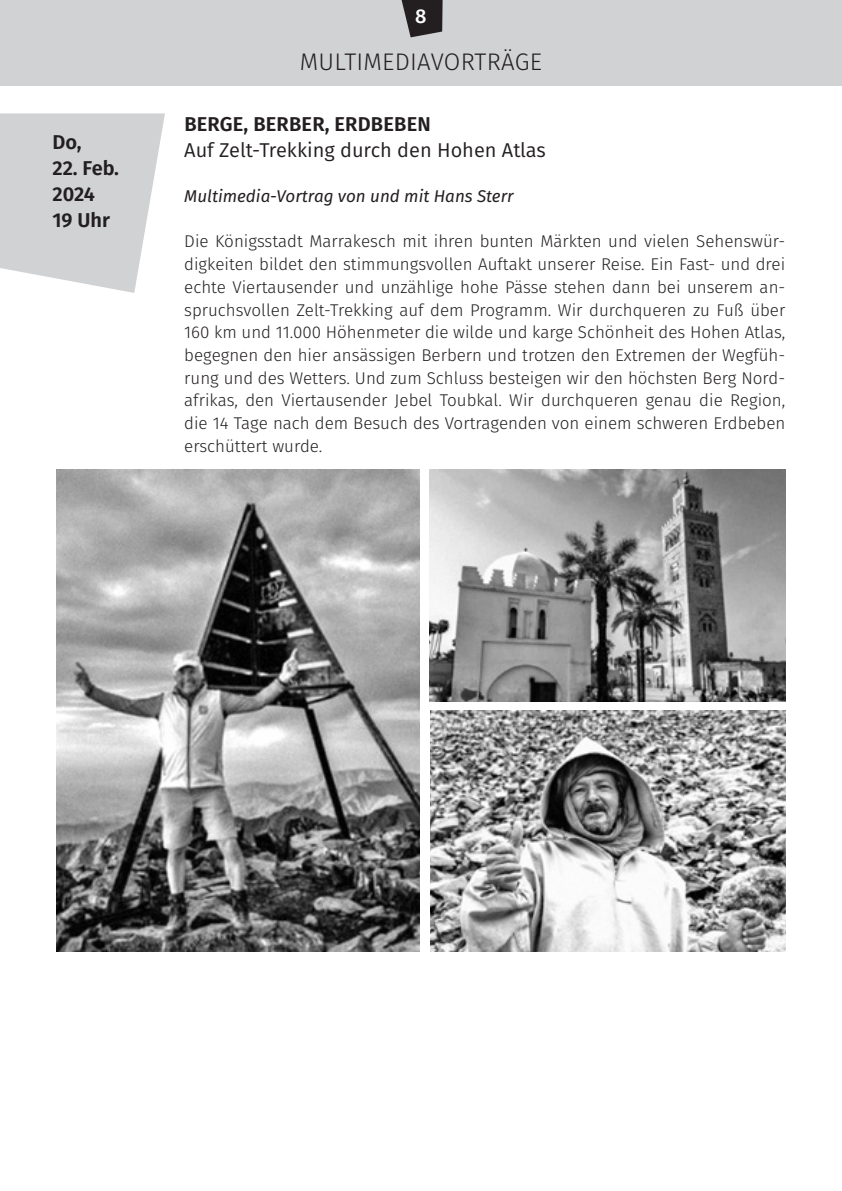
<style>
.page{position:relative;width:842px;height:1191px;background:#fff}
.page>*{position:absolute;margin:0;border:0;box-sizing:border-box;transform-origin:0 0}
.t1{font:300 24px "Fira Sans";letter-spacing:.01em;color:#231f20}
.t2{font:600 20px/26px "Fira Sans";letter-spacing:.01em;color:#231f20}
.t3{font:20px "Fira Sans";color:#231f20}
.t4{font:500 20px "Fira Sans";color:#fff}
.t5{font:300 17px/22.6px "Fira Sans";color:#231f20;text-align:justify}
.t6{font:italic 17px "Fira Sans";color:#231f20}
</style>
<div class="page">
<div style="left:0;top:0;width:842px;height:85px;background:#d1d2d4"></div>
<svg style="left:401px;top:0;width:42px;height:37px"></svg>
<svg style="left:0;top:113px;width:165px;height:180px;background:#d7d8da"></svg>
<img style="left:57px;top:469px;width:363px;height:482px">
<img style="left:431px;top:710px;width:354px;height:241px">
<img style="left:429px;top:469px;width:356px;height:233px">
<p class="t2" style="left:52px;top:127px;width:31px">Do,</p>
<p class="t2" style="left:52px;top:153px;width:68px">22. Feb.<br>2024<br>19 Uhr</p>
<p class="t4" style="left:415px;top:0;width:13px">8</p>
<h1 class="t1" style="left:300px;top:44px;width:244px">MULTIMEDIAVORTRÄGE</h1>
<p class="t2" style="left:184px;top:110px;width:248px">BERGE, BERBER, ERDBEBEN</p>
<p class="t3" style="left:184px;top:135px;width:363px">Auf Zelt-Trekking durch den Hohen Atlas</p>
<p class="t6" style="left:184px;top:183px;width:331px">Multimedia-Vortrag von und mit Hans Sterr</p>
<p class="t5" style="left:184px;top:230px;width:603px">Die Königsstadt Marrakesch mit ihren bunten Märkten und vielen Sehenswür&shy;digkeiten bildet den stimmungsvollen Auftakt unserer Reise. Ein Fast- und drei echte Viertausender und unzählige hohe Pässe stehen dann bei unserem an&shy;spruchsvollen Zelt-Trekking auf dem Programm. Wir durchqueren zu Fuß über 160 km und 11.000 Höhenmeter die wilde und karge Schönheit des Hohen Atlas, begegnen den hier ansässigen Berbern und trotzen den Extremen der Wegfüh&shy;rung und des Wetters. Und zum Schluss besteigen wir den höchsten Berg Nord&shy;afrikas, den Viertausender Jebel Toubkal. Wir durchqueren genau die Region, die 14 Tage nach dem Besuch des Vortragenden von einem schweren Erdbeben erschüttert wurde.</p>
</div>
